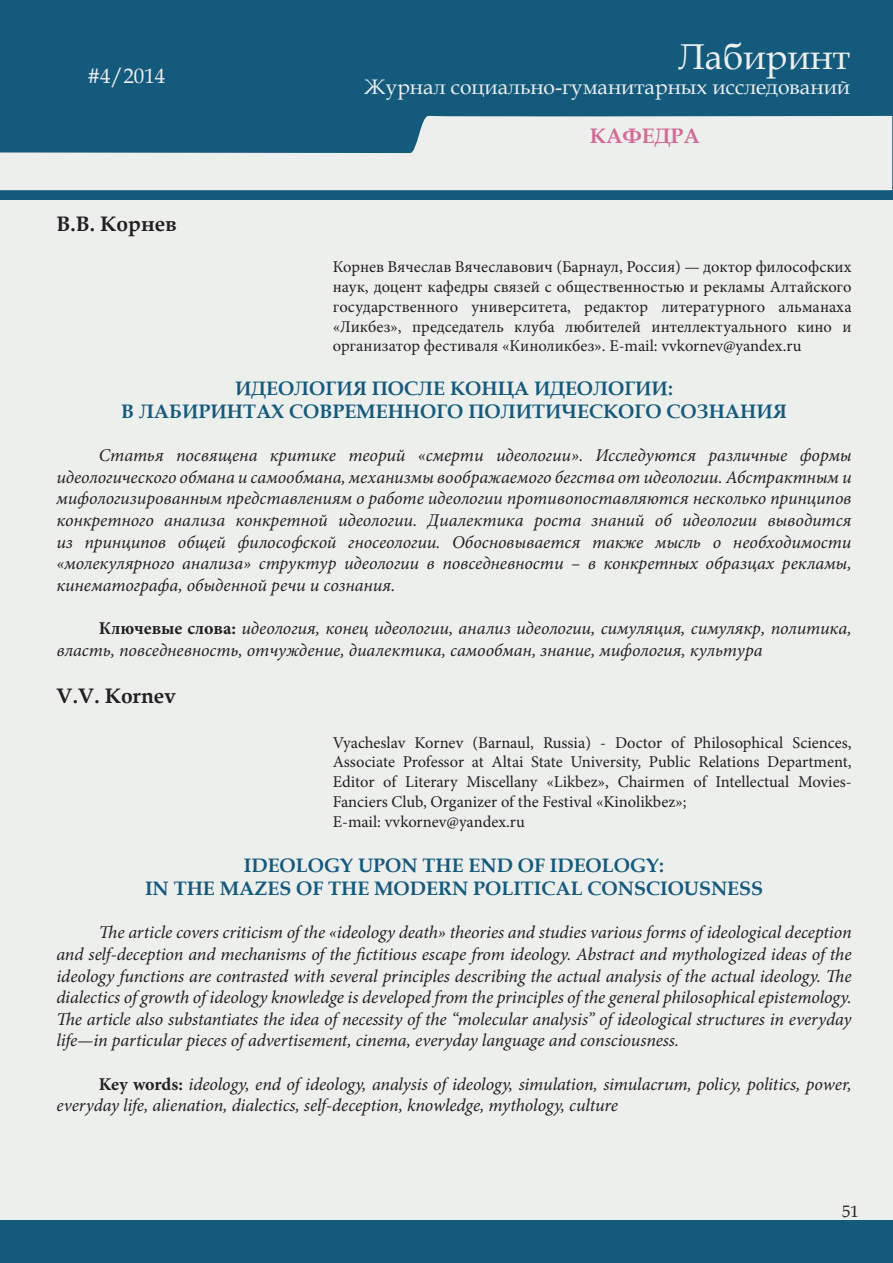
<style>
.page{position:relative;width:893px;height:1263px;background:#fff}
.page>*{position:absolute;margin:0;border:0;box-sizing:border-box;transform-origin:0 0}
.t1{font:36px "Book Antiqua";color:#edefed}
.t2{font:21px "Book Antiqua";color:#edefed}
.t3{font:700 21px "Book Antiqua";color:#231f20}
.t4{font:700 21px "Book Antiqua";color:#d26b97}
.t5{font:700 19.5px/23.4px "Book Antiqua";color:#145a7d;text-align:center}
.t6{font:italic 18px/21.6px "Minion Pro";letter-spacing:-.005em;color:#231f20;text-align:justify}
.t7{font:16.5px/19.8px "Minion Pro";color:#231f20;text-align:justify}
.t8{font:16.5px "Book Antiqua";color:#231f20}
.s1{font-weight:700;font-style:normal}
</style>
<div class="page">
<div style="left:0;top:1px;width:892px;height:1261px;background:#145a7d"></div>
<hr style="left:0;top:200px;width:1px;height:1020px;background:#edefed">
<div style="left:1px;top:200px;width:891px;height:1020px;background:#edefed"></div>
<svg style="left:0;top:115px;width:892px;height:75px;fill:#edefed"></svg>
<p class="t2" style="left:87px;top:61px;width:79px">#4/2014</p>
<p class="t2" style="left:100px;top:61px;width:12px">1</p>
<p class="t3" style="left:56px;top:209px;width:122px">В.В. КОРНЕВ</p>
<h1 class="t1" style="left:678px;top:31px;width:173px">Лабиринт</h1>
<p class="t2" style="left:364px;top:72px;width:487px">Журнал социально-гуманитарных исследований</p>
<p class="t4" style="left:590px;top:121px;width:111px">КАФЕДРА</p>
<p class="t7" style="left:333px;top:257px;width:520px">Корнев Вячеслав Вячеславович (Барнаул, Россия) — доктор философских наук, доцент кафедры связей с общественностью и рекламы Алтайского государственного университета, редактор литературного альманаха «Ликбез», председатель клуба любителей интеллектуального кино и организатор фестиваля «Киноликбез». E-mail: vvkornev@yandex.ru</p>
<p class="t5" style="left:121px;top:376px;width:667px">ИДЕОЛОГИЯ ПОСЛЕ КОНЦА ИДЕОЛОГИИ:<br>В ЛАБИРИНТАХ СОВРЕМЕННОГО ПОЛИТИЧЕСКОГО СОЗНАНИЯ</p>
<p class="t6" style="left:56px;top:445px;width:797px;text-indent:43px">Статья посвящена критике теорий «смерти идеологии». Исследуются различные формы идеологического обмана и самообмана, механизмы воображаемого бегства от идеологии. Абстрактным и мифологизированным представлениям о работе идеологии противопоставляются несколько принципов конкретного анализа конкретной идеологии. Диалектика роста знаний об идеологии выводится из принципов общей философской гносеологии. Обосновывается также мысль о необходимости «молекулярного анализа» структур идеологии в повседневности – в конкретных образцах рекламы, кинематографа, обыденной речи и сознания.</p>
<p class="t6" style="left:56px;top:617px;width:797px;text-indent:43px"><span class="s1">Ключевые слова:</span> идеология, конец идеологии, анализ идеологии, симуляция, симулякр, политика, власть, повседневность, отчуждение, диалектика, самообман, знание, мифология, культура</p>
<p class="t3" style="left:56px;top:681px;width:121px">V.V. KORNEV</p>
<p class="t7" style="left:333px;top:732px;width:520px;text-align:left">Vyacheslav Kornev (Barnaul, Russia) - Doctor of Philosophical Sciences, Associate Professor at Altai State University, Public Relations Department, Editor of Literary Miscellany «Likbez», Chairmen of Intellectual Movies-Fanciers Club, Organizer of the Festival «Kinolikbez»;<br>E-mail: vvkornev@yandex.ru</p>
<p class="t5" style="left:244px;top:853px;width:422px">IDEOLOGY UPON THE END OF IDEOLOGY:</p>
<p class="t5" style="left:145px;top:877px;width:44px">IN THE</p>
<p class="t5" style="left:220px;top:877px;width:123px">MAZES OF THE</p>
<p class="t5" style="left:374px;top:877px;width:35px">MODE</p>
<p class="t5" style="left:438px;top:877px;width:60px">RN POLITI</p>
<p class="t5" style="left:541px;top:877px;width:63px">CAL CON</p>
<p class="t5" style="left:634px;top:877px;width:40px">SCIOU</p>
<p class="t5" style="left:699px;top:877px;width:65px">SNESS</p>
<p class="t6" style="left:56px;top:922px;width:797px;text-indent:43px">The article covers criticism of the «ideology death» theories and studies various forms of ideological deception and self-deception and mechanisms of the fictitious escape from ideology. Abstract and mythologized ideas of the ideology functions are contrasted with several principles describing the actual analysis of the actual ideology. The dialectics of growth of ideology knowledge is developed from the principles of the general philosophical epistemology.<br>The article also substantiates the idea of necessity of the “molecular analysis” of ideological structures in everyday life—in particular pieces of advertisement, cinema, everyday language and consciousness.</p>
<p class="t6" style="left:56px;top:1073px;width:797px;text-indent:43px"><span class="s1">Key words:</span> ideology, end of ideology, analysis of ideology, simulation, simulacrum, policy, politics, power, everyday life, alienation, dialectics, self-deception, knowledge, mythology, culture</p>
<p class="t8" style="left:842px;top:1200px;width:18px">51</p>
</div>
